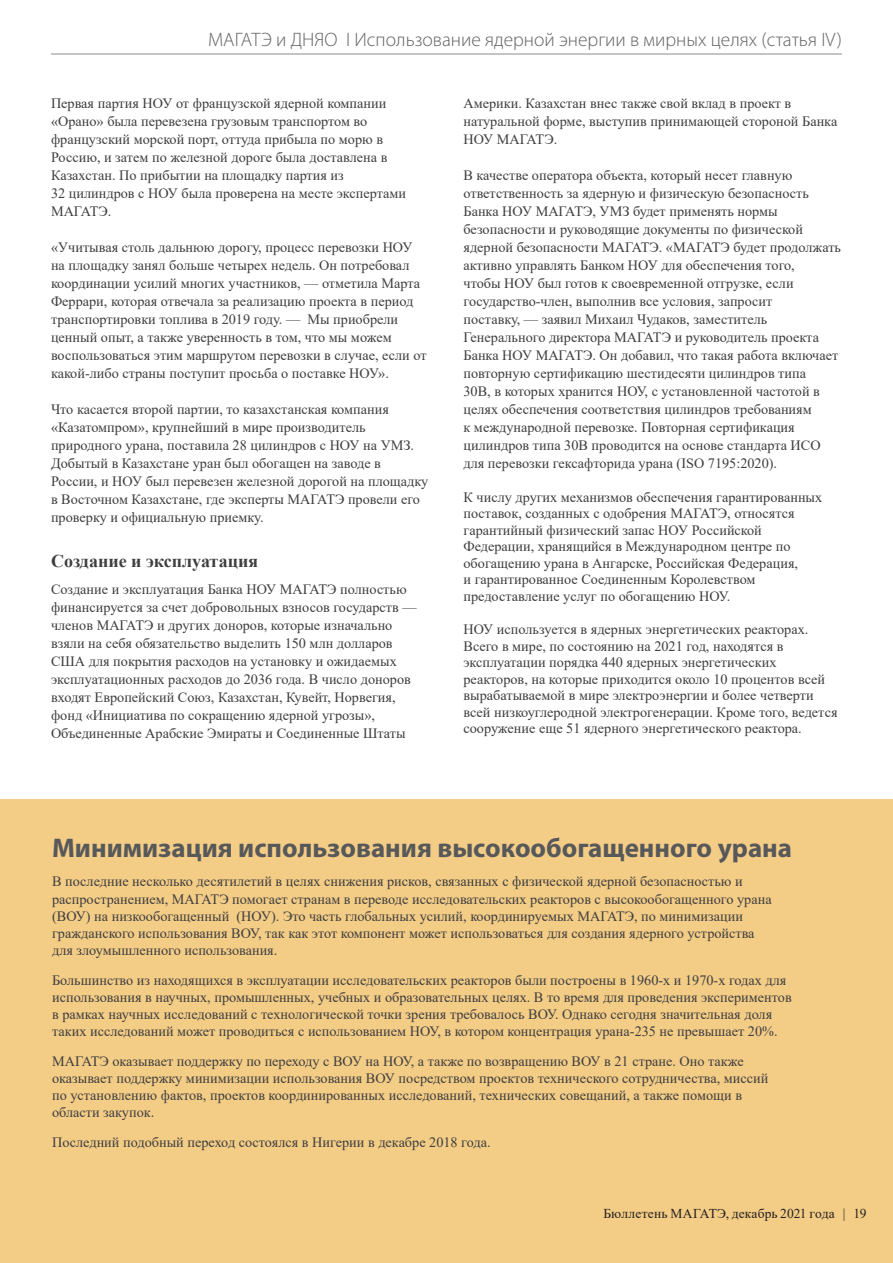
<style>
.page{position:relative;width:893px;height:1263px;background:#fff}
.page>*{position:absolute;margin:0;border:0;box-sizing:border-box;transform-origin:0 0}
.Box_-_Title{font:700 27px "Myriad Pro";color:#57585a}
.t1{font:300 19.5px "Myriad Pro";color:#636366}
.Paragraph_Heading_01{font:700 18px "Times New Roman";color:#3e3e3f}
.Body_Text{font:14.25px/18px "Times New Roman";color:#3e3e3f}
.Body_Text_-_no_space{font:14.25px/18px "Times New Roman";color:#3e3e3f}
.t2{font:13.5px "Times New Roman";letter-spacing:.005em;color:#231f20}
</style>
<div class="page">
<div style="left:0;top:799px;width:893px;height:464px;background:#f3cc86"></div>
<hr style="left:51px;top:54px;width:791px;height:1px;background:#636366">
<h2 class="t1" style="left:208px;top:29px;width:635px">МАГАТЭ и ДНЯО Ι Использование ядерной энергии в мирных целях (статья IV)</h2>
<p class="Body_Text" style="left:51px;top:94px;width:357px">Первая партия НОУ от французской ядерной компании «Орано» была перевезена грузовым транспортом во французский морской порт, оттуда прибыла по морю в Россию, и затем по железной дороге была доставлена в Казахстан. По прибытии на площадку партия из<br>32 цилиндров с НОУ была проверена на месте экспертами МАГАТЭ.</p>
<p class="Body_Text" style="left:51px;top:238px;width:377px">«Учитывая столь дальнюю дорогу, процесс перевозки НОУ на площадку занял больше четырех недель. Он потребовал координации усилий многих участников, — отметила Марта Феррари, которая отвечала за реализацию проекта в период транспортировки топлива в 2019 году. — Мы приобрели ценный опыт, а также уверенность в том, что мы можем воспользоваться этим маршрутом перевозки в случае, если от какой-либо страны поступит просьба о поставке НОУ».</p>
<p class="Body_Text" style="left:51px;top:400px;width:379px">Что касается второй партии, то казахстанская компания «Казатомпром», крупнейший в мире производитель природного урана, поставила 28 цилиндров с НОУ на УМЗ.<br>Добытый в Казахстане уран был обогащен на заводе в России, и НОУ был перевезен железной дорогой на площадку в Восточном Казахстане, где эксперты МАГАТЭ провели его проверку и официальную приемку.</p>
<p class="Paragraph_Heading_01" style="left:51px;top:548px;width:209px">Создание и эксплуатация</p>
<p class="Body_Text_-_no_space" style="left:51px;top:580px;width:367px">Создание и эксплуатация Банка НОУ МАГАТЭ полностью финансируется за счет добровольных взносов государств — членов МАГАТЭ и других доноров, которые изначально взяли на себя обязательство выделить 150 млн долларов США для покрытия расходов на установку и ожидаемых эксплуатационных расходов до 2036 года. В число доноров входят Европейский Союз, Казахстан, Кувейт, Норвегия, фонд «Инициатива по сокращению ядерной угрозы», Объединенные Арабские Эмираты и Соединенные Штаты</p>
<p class="Body_Text_-_no_space" style="left:463px;top:94px;width:375px">Америки. Казахстан внес также свой вклад в проект в натуральной форме, выступив принимающей стороной Банка<br>НОУ МАГАТЭ.</p>
<p class="Body_Text" style="left:463px;top:166px;width:379px">В качестве оператора объекта, который несет главную ответственность за ядерную и физическую безопасность Банка НОУ МАГАТЭ, УМЗ будет применять нормы безопасности и руководящие документы по физической ядерной безопасности МАГАТЭ. «МАГАТЭ будет продолжать активно управлять Банком НОУ для обеспечения того,<br>чтобы НОУ был готов к своевременной отгрузке, если государство-член, выполнив все условия, запросит<br>поставку, — заявил Михаил Чудаков, заместитель Генерального директора МАГАТЭ и руководитель проекта Банка НОУ МАГАТЭ. Он добавил, что такая работа включает повторную сертификацию шестидесяти цилиндров типа<br>30B, в которых хранится НОУ, с установленной частотой в целях обеспечения соответствия цилиндров требованиям<br>к международной перевозке. Повторная сертификация цилиндров типа 30B проводится на основе стандарта ИСО для перевозки гексафторида урана (ISO 7195:2020).</p>
<p class="Body_Text" style="left:463px;top:488px;width:360px;line-height:16.5px">К числу других механизмов обеспечения гарантированных поставок, созданных с одобрения МАГАТЭ, относятся гарантийный физический запас НОУ Российской Федерации, хранящийся в Международном центре по обогащению урана в Ангарске, Российская Федерация,<br>и гарантированное Соединенным Королевством предоставление услуг по обогащению НОУ.</p>
<p class="Body_Text" style="left:463px;top:621px;width:376px;line-height:16.5px">НОУ используется в ядерных энергетических реакторах.<br>Всего в мире, по состоянию на 2021 год, находятся в эксплуатации порядка 440 ядерных энергетических реакторов, на которые приходится около 10 процентов всей вырабатываемой в мире электроэнергии и более четверти всей низкоуглеродной электрогенерации. Кроме того, ведется сооружение еще 51 ядерного энергетического реактора.</p>
<p class="Box_-_Title" style="left:52px;top:830px;width:742px">Минимизация использования высокообогащенного урана</p>
<p class="Body_Text" style="left:52px;top:873px;width:721px;line-height:17.1px">В последние несколько десятилетий в целях снижения рисков, связанных с физической ядерной безопасностью и распространением, МАГАТЭ помогает странам в переводе исследовательских реакторов с высокообогащенного урана (ВОУ) на низкообогащенный (НОУ). Это часть глобальных усилий, координируемых МАГАТЭ, по минимизации гражданского использования ВОУ, так как этот компонент может использоваться для создания ядерного устройства для злоумышленного использования.</p>
<p class="Body_Text" style="left:52px;top:971px;width:741px;line-height:17.1px">Большинство из находящихся в эксплуатации исследовательских реакторов были построены в 1960-х и 1970-х годах для использования в научных, промышленных, учебных и образовательных целях. В то время для проведения экспериментов в рамках научных исследований с технологической точки зрения требовалось ВОУ. Однако сегодня значительная доля таких исследований может проводиться с использованием НОУ, в котором концентрация урана-235 не превышает 20%.</p>
<p class="Body_Text" style="left:52px;top:1052px;width:718px;line-height:17.1px">МАГАТЭ оказывает поддержку по переходу с ВОУ на НОУ, а также по возвращению ВОУ в 21 стране. Оно также оказывает поддержку минимизации использования ВОУ посредством проектов технического сотрудничества, миссий по установлению фактов, проектов координированных исследований, технических совещаний, а также помощи в области закупок.</p>
<p class="Body_Text" style="left:52px;top:1133px;width:440px">Последний подобный переход состоялся в Нигерии в декабре 2018 года.</p>
<p class="t2" style="left:604px;top:1204px;width:265px">Бюллетень МАГАТЭ, декабрь 2021 года | 19</p>
</div>
